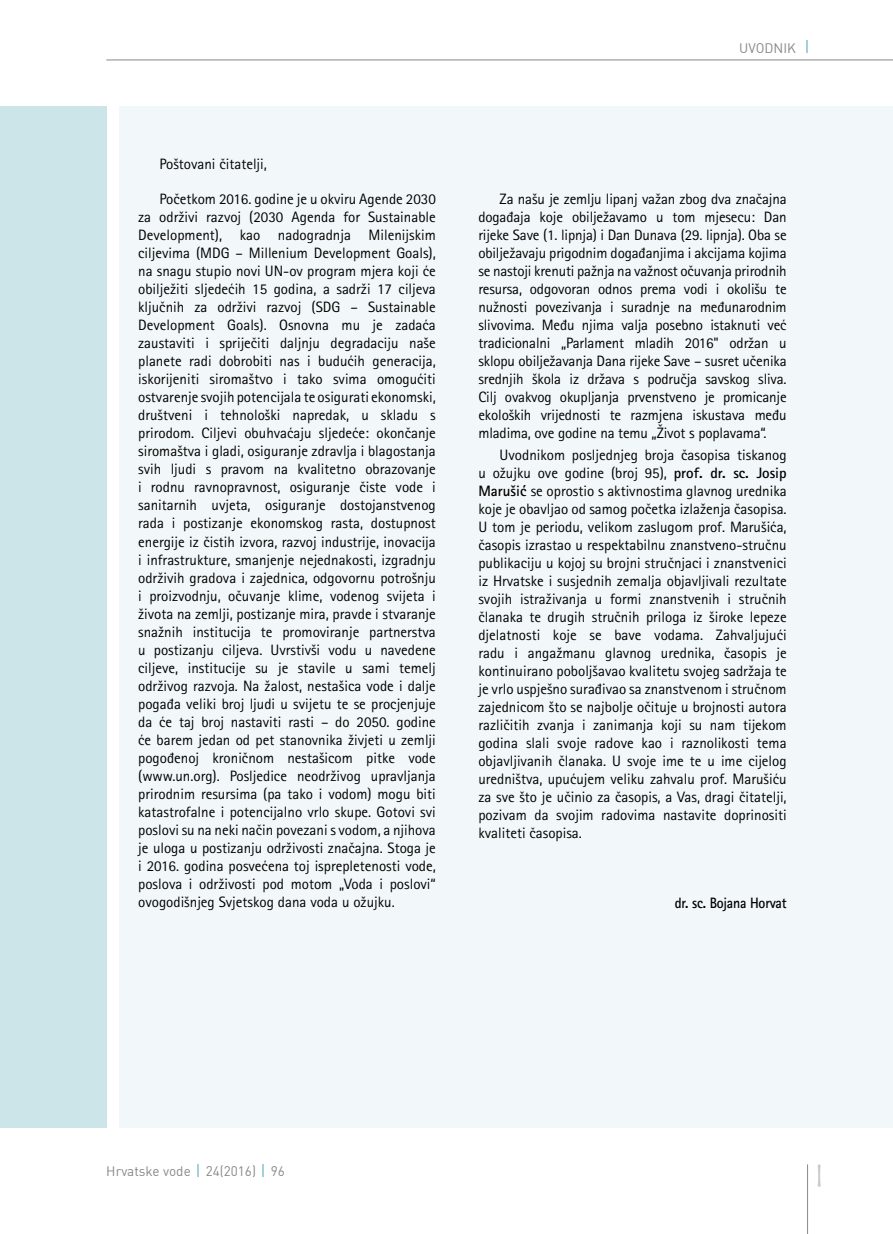
<style>
.page{position:relative;width:893px;height:1234px;background:#fff}
.page>*{position:absolute;margin:0;border:0;box-sizing:border-box;transform-origin:0 0}
.t1{font:300 36px "Teen";color:#c6c7c8}
.t2{font:15px/18px "Rotis Sans Serifklemy";color:#000;text-align:justify}
.t3{font:700 15px "Rotis Sans Serifklemy";letter-spacing:-.015em;color:#000;scale:.92 1}
.t4{font:13.5px "DIN";color:#87888a}
.s1{font-weight:700}
</style>
<div class="page">
<div style="left:119px;top:106px;width:774px;height:1021px;background:#f2f8f9"></div>
<div style="left:0;top:106px;width:106px;height:1021px;background:#cbe5e9"></div>
<hr style="left:807px;top:1164px;width:1px;height:69px;background:#87888a">
<hr style="left:106px;top:60px;width:787px;height:1px;background:#87888a">
<svg style="left:198px;top:1164px;width:1px;height:12px"></svg>
<svg style="left:263px;top:1164px;width:1px;height:12px"></svg>
<svg style="left:807px;top:41px;width:1px;height:12px"></svg>
<p class="t4" style="left:739px;top:40px;width:58px">UVODNIK</p>
<p class="t2" style="left:159px;top:155px;width:109px">Poštovani čitatelji,</p>
<p class="t2" style="left:138px;top:190px;width:299px;text-indent:21px">Početkom 2016. godine je u okviru Agende 2030 za održivi razvoj (2030 Agenda for Sustainable Development), kao nadogradnja Milenijskim ciljevima (MDG – Millenium Development Goals), na snagu stupio novi UN-ov program mjera koji će obilježiti sljedećih 15 godina, a sadrži 17 ciljeva ključnih za održivi razvoj (SDG – Sustainable Development Goals). Osnovna mu je zadaća zaustaviti i spriječiti daljnju degradaciju naše planete radi dobrobiti nas i budućih generacija, iskorijeniti siromaštvo i tako svima omogućiti ostvarenje svojih potencijala te osigurati ekonomski, društveni i tehnološki napredak, u skladu s prirodom. Ciljevi obuhvaćaju sljedeće: okončanje siromaštva i gladi, osiguranje zdravlja i blagostanja svih ljudi s pravom na kvalitetno obrazovanje i rodnu ravnopravnost, osiguranje čiste vode i sanitarnih uvjeta, osiguranje dostojanstvenog rada i postizanje ekonomskog rasta, dostupnost energije iz čistih izvora, razvoj industrije, inovacija i infrastrukture, smanjenje nejednakosti, izgradnju održivih gradova i zajednica, odgovornu potrošnju i proizvodnju, očuvanje klime, vodenog svijeta i života na zemlji, postizanje mira, pravde i stvaranje snažnih institucija te promoviranje partnerstva u postizanju ciljeva. Uvrstivši vodu u navedene ciljeve, institucije su je stavile u sami temelj održivog razvoja. Na žalost, nestašica vode i dalje pogađa veliki broj ljudi u svijetu te se procjenjuje da će taj broj nastaviti rasti – do 2050. godine će barem jedan od pet stanovnika živjeti u zemlji pogođenoj kroničnom nestašicom pitke vode (www.un.org). Posljedice neodrživog upravljanja prirodnim resursima (pa tako i vodom) mogu biti katastrofalne i potencijalno vrlo skupe. Gotovi svi poslovi su na neki način povezani s vodom, a njihova je uloga u postizanju održivosti značajna. Stoga je i 2016. godina posvećena toj isprepletenosti vode, poslova i održivosti pod motom „Voda i poslovi“ ovogodišnjeg Svjetskog dana voda u ožujku.</p>
<p class="t2" style="left:478px;top:189px;width:310px;text-indent:21px">Za našu je zemlju lipanj važan zbog dva značajna događaja koje obilježavamo u tom mjesecu: Dan rijeke Save (1. lipnja) i Dan Dunava (29. lipnja). Oba se obilježavaju prigodnim događanjima i akcijama kojima se nastoji krenuti pažnja na važnost očuvanja prirodnih resursa, odgovoran odnos prema vodi i okolišu te nužnosti povezivanja i suradnje na međunarodnim slivovima. Među njima valja posebno istaknuti već tradicionalni „Parlament mladih 2016" održan u sklopu obilježavanja Dana rijeke Save – susret učenika srednjih škola iz država s područja savskog sliva.<br>Cilj ovakvog okupljanja prvenstveno je promicanje ekoloških vrijednosti te razmjena iskustava među mladima, ove godine na temu „Život s poplavama“.</p>
<p class="t2" style="left:478px;top:446px;width:310px;text-indent:21px">Uvodnikom posljednjeg broja časopisa tiskanog u ožujku ove godine (broj 95), <span class="s1">prof. dr. sc. Josip Marušić</span> se oprostio s aktivnostima glavnog urednika koje je obavljao od samog početka izlaženja časopisa.<br>U tom je periodu, velikom zaslugom prof. Marušića, časopis izrastao u respektabilnu znanstveno-stručnu publikaciju u kojoj su brojni stručnjaci i znanstvenici iz Hrvatske i susjednih zemalja objavljivali rezultate svojih istraživanja u formi znanstvenih i stručnih članaka te drugih stručnih priloga iz široke lepeze djelatnosti koje se bave vodama. Zahvaljujući radu i angažmanu glavnog urednika, časopis je kontinuirano poboljšavao kvalitetu svojeg sadržaja te je vrlo uspješno surađivao sa znanstvenom i stručnom zajednicom što se najbolje očituje u brojnosti autora različitih zvanja i zanimanja koji su nam tijekom godina slali svoje radove kao i raznolikosti tema objavljivanih članaka. U svoje ime te u ime cijelog uredništva, upućujem veliku zahvalu prof. Marušiću za sve što je učinio za časopis, a Vas, dragi čitatelji, pozivam da svojim radovima nastavite doprinositi kvaliteti časopisa.</p>
<p class="t3" style="left:675px;top:893px;width:123px">dr. sc. Bojana Horvat</p>
<p class="t4" style="left:106px;top:1161px;width:180px">Hrvatske vode 24(2016) 96</p>
<h1 class="t1" style="left:816px;top:1156px;width:7px">I</h1>
</div>
